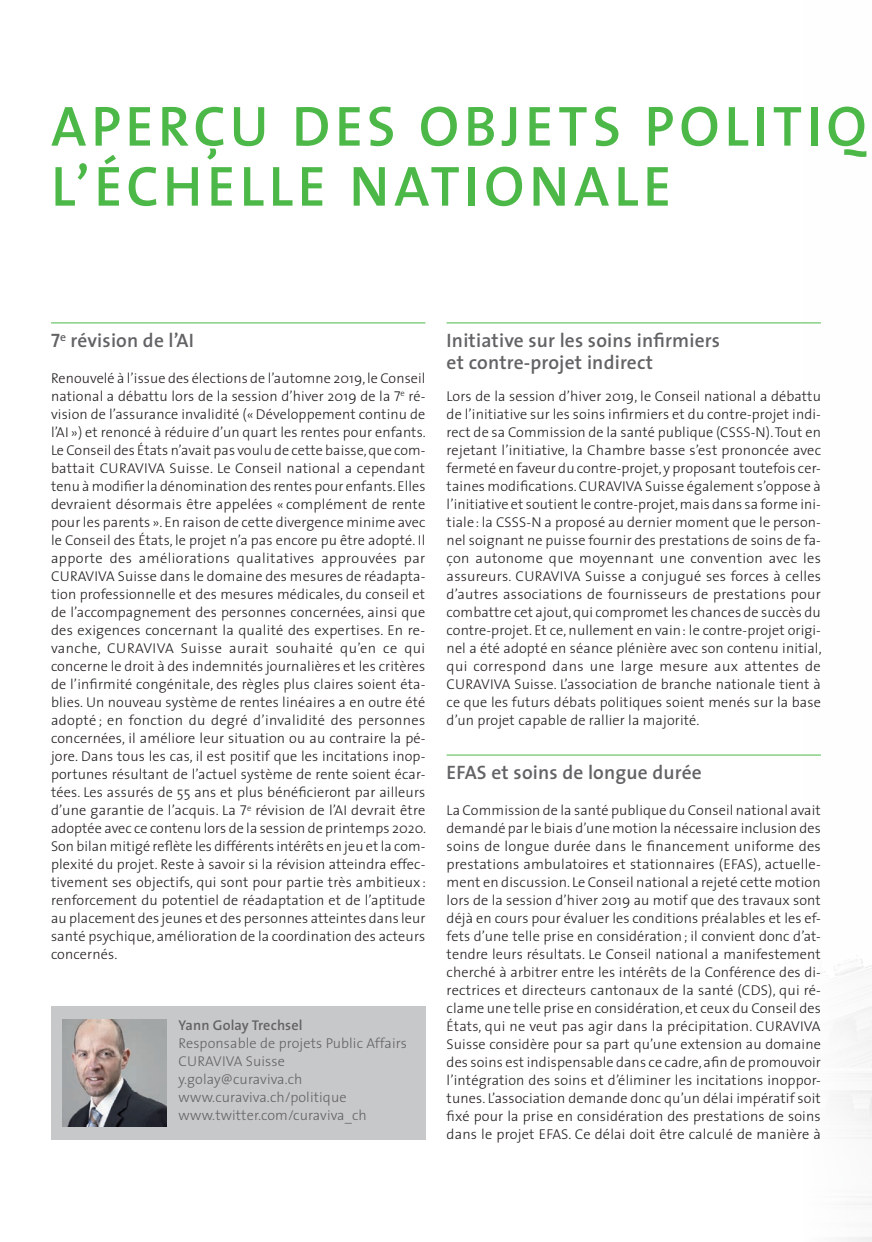
<style>
.page{position:relative;width:872px;height:1242px;background:#fff}
.page>*{position:absolute;margin:0;border:0;box-sizing:border-box;transform-origin:0 0}
._01_Titel{font:600 57px/60px "The Sans";letter-spacing:.08em;color:#4cb848}
._02_Untertitel{font:600 19.5px/22.5px "The Sans";letter-spacing:.01em;color:#636366}
._03_Grundtext{font:300 14.25px/18px "The Sans";letter-spacing:.01em;color:#231f20;text-align:justify}
._03_Grundtext-2{font:300 14.25px/18px "The Sans";letter-spacing:.01em;color:#636366}
._03_Grundtext-3{font:600 14.25px "The Sans";letter-spacing:.01em;color:#636366}
.s1{font-family:"The Sans Semi Bold Caps";font-weight:400}
.s2{font-family:"The Sans Light Caps";font-weight:400}
</style>
<div class="page">
<hr style="left:51px;top:322px;width:374px;height:1px;background:#4cb848">
<hr style="left:446px;top:322px;width:375px;height:1px;background:#4cb848">
<hr style="left:446px;top:754px;width:375px;height:1px;background:#4cb848">
<div style="left:51px;top:1006px;width:374px;height:134px;background:#c7c8ca"></div>
<img style="left:63px;top:1020px;width:104px;height:106px">
<p class="_01_Titel" style="left:51px;top:95px;width:817px">APERÇU DES OBJETS POLITIQ<br>L’ÉCHELLE NATIONALE</p>
<p class="_02_Untertitel" style="left:51px;top:328px;width:144px"><span class="s1">7</span><sup>e</sup> révision de l’AI</p>
<p class="_03_Grundtext" style="left:51px;top:368px;width:376px">Renouvelé à l’issue des élections de l’automne 2019, le Conseil national a débattu lors de la session d’hiver 2019 de la <span class="s2">7</span><sup>e</sup> ré&shy;vision de l’assurance invalidité («Développement continu de l’AI ») et renoncé à réduire d’un quart les rentes pour enfants.<br>Le Conseil des États n’avait pas voulu de cette baisse, que com&shy;battait CURAVIVA Suisse. Le Conseil national a cependant tenu à modifier la dénomination des rentes pour enfants. Elles devraient désormais être appelées « complément de rente pour les parents ». En raison de cette divergence minime avec le Conseil des États, le projet n’a pas encore pu être adopté. Il apporte des améliorations qualitatives approuvées par CURAVIVA Suisse dans le domaine des mesures de réadapta&shy;tion professionnelle et des mesures médicales, du conseil et de l’accompagnement des personnes concernées, ainsi que des exigences concernant la qualité des expertises. En re&shy;vanche, CURAVIVA Suisse aurait souhaité qu’en ce qui concerne le droit à des indemnités journalières et les critères de l’infirmité congénitale, des règles plus claires soient éta&shy;blies. Un nouveau système de rentes linéaires a en outre été adopté ; en fonction du degré d’invalidité des personnes concernées, il améliore leur situation ou au contraire la pé&shy;jore. Dans tous les cas, il est positif que les incitations inop&shy;portunes résultant de l’actuel système de rente soient écar&shy;tées. Les assurés de 55 ans et plus bénéficieront par ailleurs d’une garantie de l’acquis. La <span class="s2">7</span><sup>e</sup> révision de l’AI devrait être adoptée avec ce contenu lors de la session de printemps 2020.<br>Son bilan mitigé reflète les différents intérêts en jeu et la com&shy;plexité du projet. Reste à savoir si la révision atteindra effec&shy;tivement ses objectifs, qui sont pour partie très ambitieux : renforcement du potentiel de réadaptation et de l’aptitude au placement des jeunes et des personnes atteintes dans leur santé psychique, amélioration de la coordination des acteurs concernés.</p>
<p class="_03_Grundtext-3" style="left:179px;top:1013px;width:125px">Yann Golay Trechsel</p>
<p class="_03_Grundtext-2" style="left:179px;top:1034px;width:230px">Responsable de projets Public Affairs</p>
<p class="_03_Grundtext-2" style="left:179px;top:1052px;width:108px">CURAVIVA Suisse</p>
<p class="_03_Grundtext-2" style="left:179px;top:1070px;width:190px">y.golay@curaviva.ch www.curaviva.ch/politique www.twitter.com/curaviva_ch</p>
<p class="_02_Untertitel" style="left:446px;top:328px;width:275px">Initiative sur les soins infirmiers et contre-projet indirect</p>
<p class="_03_Grundtext" style="left:446px;top:386px;width:376px">Lors de la session d’hiver 2019, le Conseil national a débattu de l’initiative sur les soins infirmiers et du contre-projet indi&shy;rect de sa Commission de la santé publique (CSSS-N). Tout en rejetant l’initiative, la Chambre basse s’est prononcée avec fermeté en faveur du contre-projet, y proposant toutefois cer&shy;taines modifications. CURAVIVA Suisse également s’oppose à l’initiative et soutient le contre-projet, mais dans sa forme ini&shy;tiale: la CSSS-N a proposé au dernier moment que le person&shy;nel soignant ne puisse fournir des prestations de soins de fa&shy;çon autonome que moyennant une convention avec les assureurs. CURAVIVA Suisse a conjugué ses forces à celles d’autres associations de fournisseurs de prestations pour combattre cet ajout, qui compromet les chances de succès du contre-projet. Et ce, nullement en vain: le contre-projet origi&shy;nel a été adopté en séance plénière avec son contenu initial, qui correspond dans une large mesure aux attentes de CURAVIVA Suisse. L’association de branche nationale tient à ce que les futurs débats politiques soient menés sur la base d’un projet capable de rallier la majorité.</p>
<p class="_02_Untertitel" style="left:446px;top:760px;width:257px">EFAS et soins de longue durée</p>
<p class="_03_Grundtext" style="left:446px;top:800px;width:376px">La Commission de la santé publique du Conseil national avait demandé par le biais d’une motion la nécessaire inclusion des soins de longue durée dans le financement uniforme des prestations ambulatoires et stationnaires (EFAS), actuelle&shy;ment en discussion. Le Conseil national a rejeté cette motion lors de la session d’hiver 2019 au motif que des travaux sont déjà en cours pour évaluer les conditions préalables et les ef&shy;fets d’une telle prise en considération; il convient donc d’at&shy;tendre leurs résultats. Le Conseil national a manifestement cherché à arbitrer entre les intérêts de la Conférence des di&shy;rectrices et directeurs cantonaux de la santé (CDS), qui ré&shy;clame une telle prise en considération, et ceux du Conseil des États, qui ne veut pas agir dans la précipitation. CURAVIVA Suisse considère pour sa part qu’une extension au domaine des soins est indispensable dans ce cadre, afin de promouvoir l’intégration des soins et d’éliminer les incitations inoppor&shy;tunes. L’association demande donc qu’un délai impératif soit fixé pour la prise en considération des prestations de soins dans le projet EFAS. Ce délai doit être calculé de manière à</p>
</div>
